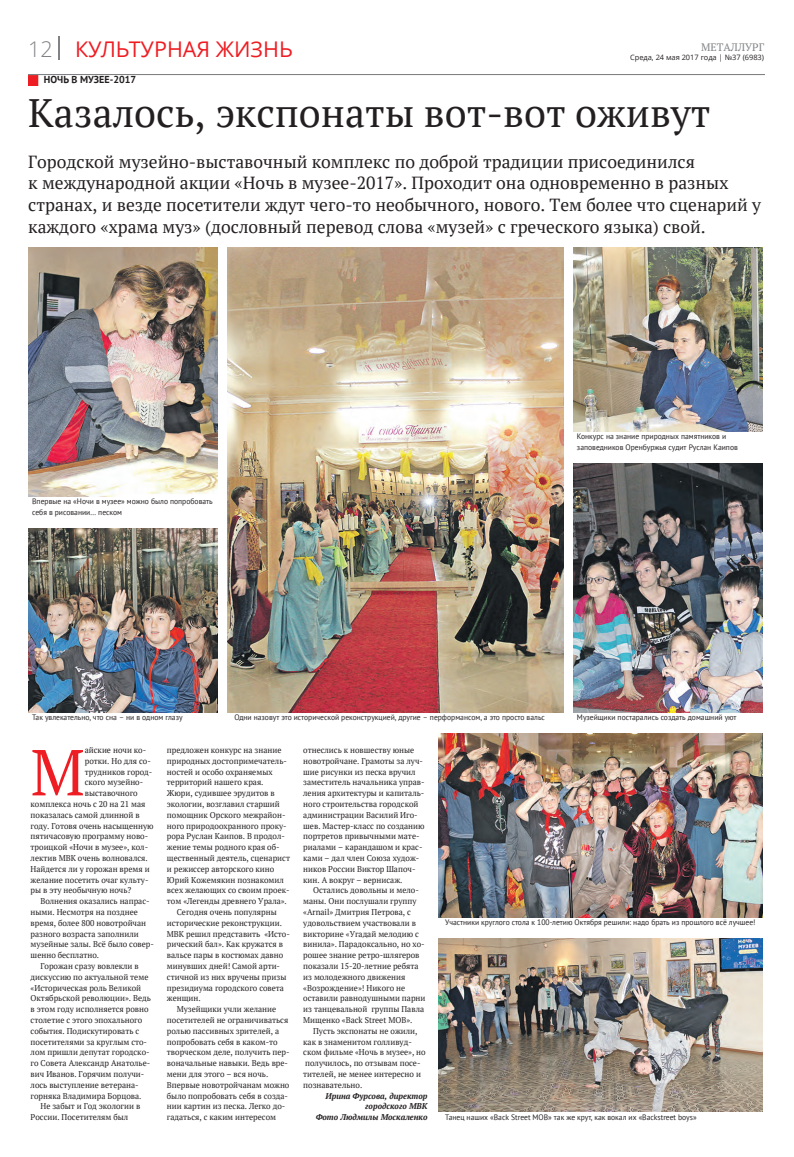
<style>
.page{position:relative;width:794px;height:1157px;background:#fff}
.page>*{position:absolute;margin:0;border:0;box-sizing:border-box;transform-origin:0 0}
.t1{font:64.8px "PT Serif";color:#ee1d23;scale:.96 1}
.t2{font:39.6px "PT Serif";color:#231f20}
.t3{font:21.6px "Open Sans";color:#ee1d23}
.t4{font:17.5px/21.6px "PT Serif";color:#231f20}
.t5{font:10.8px "PT Serif";color:#808285}
.t6{font:700 10.1px "PT Sans";color:#231f20}
.t7{font:8.4px/10.8px "PT Serif";color:#231f20;scale:.96 1}
.t8{font:italic 700 8.4px/10.8px "PT Serif";color:#231f20;text-align:right;scale:.96 1}
.t9{font:7.9px/10.8px "PT Sans";color:#231f20;scale:.96 1}
.t10{font:7.4px "Open Sans";color:#231f20}
.s1{color:#808285}
</style>
<div class="page">
<svg style="left:59px;top:36px;width:1px;height:23px"></svg>
<img style="left:28px;top:75px;width:11px;height:11px">
<img style="left:28px;top:248px;width:190px;height:248px">
<img style="left:28px;top:528px;width:190px;height:184px">
<img style="left:228px;top:248px;width:336px;height:464px">
<img style="left:573px;top:248px;width:190px;height:183px">
<img style="left:573px;top:464px;width:190px;height:248px">
<img style="left:439px;top:734px;width:324px;height:183px">
<img style="left:439px;top:939px;width:324px;height:173px">
<h3 class="t3" style="left:28px;top:34px;width:266px"><span class="s1">12</span> КУЛЬТУРНАЯ ЖИЗНЬ</h3>
<p class="t5" style="left:701px;top:40px;width:64px">МЕТАЛЛУРГ</p>
<p class="t10" style="left:630px;top:52px;width:135px">Среда, 24 мая 2017 года | №37 (6983)</p>
<p class="t6" style="left:44px;top:74px;width:94px">НОЧЬ В МУЗЕЕ-2017</p>
<h2 class="t2" style="left:28px;top:87px;width:684px">Казалось, экспонаты вот-вот оживут</h2>
<p class="t4" style="left:28px;top:150px;width:734px">Городской музейно-выставочный комплекс по доброй традиции присоединился<br>к международной акции «Ночь в музее-2017». Проходит она одновременно в разных странах, и везде посетители ждут чего-то необычного, нового. Тем более что сценарий у каждого «храма муз» (дословный перевод слова «музей» с греческого языка) свой.</p>
<p class="t9" style="left:32px;top:496px;width:190px">Впервые на «Ночи в музее» можно было попробовать себя в рисовании... песком</p>
<p class="t9" style="left:577px;top:431px;width:169px">Конкурс на знание природных памятников и заповедников Оренбуржья судит Руслан Каипов</p>
<p class="t9" style="left:32px;top:712px;width:158px">Так увлекательно, что сна – ни в одном глазу</p>
<p class="t9" style="left:234px;top:712px;width:325px">Одни назовут это исторической реконструкцией, другие – перформансом, а это просто вальс</p>
<p class="t9" style="left:577px;top:712px;width:168px">Музейщики постарались создать домашний уют</p>
<h1 class="t1" style="left:31px;top:729px;width:58px">М</h1>
<p class="t7" style="left:85px;top:744px;width:65px">айские ночи ко-</p>
<p class="t7" style="left:85px;top:755px;width:70px">ротки. Но для со-</p>
<p class="t7" style="left:85px;top:766px;width:72px">трудников город-</p>
<p class="t7" style="left:85px;top:777px;width:62px">ского музейно-</p>
<p class="t7" style="left:85px;top:788px;width:57px">выставочного</p>
<p class="t7" style="left:31px;top:798px;width:121px">комплекса ночь с 20 на 21 мая</p>
<p class="t7" style="left:31px;top:809px;width:115px">показалась самой длинной в</p>
<p class="t7" style="left:31px;top:820px;width:130px">году. Готовя очень насыщенную</p>
<p class="t7" style="left:31px;top:831px;width:124px">пятичасовую программу ново-</p>
<p class="t7" style="left:31px;top:842px;width:124px">троицкой «Ночи в музее», кол-</p>
<p class="t7" style="left:31px;top:852px;width:124px">лектив МВК очень волновался.</p>
<p class="t7" style="left:31px;top:863px;width:126px">Найдется ли у горожан время и</p>
<p class="t7" style="left:31px;top:874px;width:124px">желание посетить очаг культу-</p>
<p class="t7" style="left:31px;top:885px;width:106px">ры в эту необычную ночь?</p>
<p class="t7" style="left:40px;top:896px;width:115px">Волнения оказались напрас-</p>
<p class="t7" style="left:31px;top:906px;width:113px">ными. Несмотря на позднее</p>
<p class="t7" style="left:31px;top:917px;width:122px">время, более 800 новотройчан</p>
<p class="t7" style="left:31px;top:928px;width:114px">разного возраста заполнили</p>
<p class="t7" style="left:31px;top:939px;width:130px">музейные залы. Всё было совер-</p>
<p class="t7" style="left:31px;top:950px;width:73px">шенно бесплатно.</p>
<p class="t7" style="left:40px;top:960px;width:104px">Горожан сразу вовлекли в</p>
<p class="t7" style="left:31px;top:971px;width:124px">дискуссию по актуальной теме</p>
<p class="t7" style="left:31px;top:982px;width:117px">«Историческая роль Великой</p>
<p class="t7" style="left:31px;top:993px;width:127px">Октябрьской революции». Ведь</p>
<p class="t7" style="left:31px;top:1004px;width:125px">в этом году исполняется ровно</p>
<p class="t7" style="left:31px;top:1014px;width:118px">столетие с этого эпохального</p>
<p class="t7" style="left:31px;top:1025px;width:115px">события. Подискутировать с</p>
<p class="t7" style="left:31px;top:1036px;width:123px">посетителями за круглым сто-</p>
<p class="t7" style="left:31px;top:1047px;width:125px">лом пришли депутат городско-</p>
<p class="t7" style="left:31px;top:1058px;width:126px">го Совета Александр Анатолье-</p>
<p class="t7" style="left:31px;top:1068px;width:120px">вич Иванов. Горячим получи-</p>
<p class="t7" style="left:31px;top:1079px;width:114px">лось выступление ветерана-</p>
<p class="t7" style="left:31px;top:1090px;width:117px">горняка Владимира Борцова.</p>
<p class="t7" style="left:40px;top:1101px;width:106px">Не забыт и Год экологии в</p>
<p class="t7" style="left:31px;top:1112px;width:103px">России. Посетителям был</p>
<p class="t7" style="left:167px;top:744px;width:121px">предложен конкурс на знание</p>
<p class="t7" style="left:167px;top:755px;width:127px">природных достопримечатель-</p>
<p class="t7" style="left:167px;top:766px;width:112px">ностей и особо охраняемых</p>
<p class="t7" style="left:167px;top:777px;width:102px">территорий нашего края.</p>
<p class="t7" style="left:167px;top:788px;width:114px">Жюри, судившее эрудитов в</p>
<p class="t7" style="left:167px;top:798px;width:119px">экологии, возглавил старший</p>
<p class="t7" style="left:167px;top:809px;width:125px">помощник Орского межрайон-</p>
<p class="t7" style="left:167px;top:820px;width:126px">ного природоохранного проку-</p>
<p class="t7" style="left:167px;top:831px;width:124px">рора Руслан Каипов. В продол-</p>
<p class="t7" style="left:167px;top:842px;width:119px">жение темы родного края об-</p>
<p class="t7" style="left:167px;top:852px;width:130px">щественный деятель, сценарист</p>
<p class="t7" style="left:167px;top:863px;width:113px">и режиссер авторского кино</p>
<p class="t7" style="left:167px;top:874px;width:123px">Юрий Кожемякин познакомил</p>
<p class="t7" style="left:167px;top:885px;width:129px">всех желающих со своим проек-</p>
<p class="t7" style="left:167px;top:896px;width:127px">том «Легенды древнего Урала».</p>
<p class="t7" style="left:177px;top:906px;width:106px">Сегодня очень популярны</p>
<p class="t7" style="left:167px;top:917px;width:121px">исторические реконструкции.</p>
<p class="t7" style="left:167px;top:928px;width:130px">МВК решил представить «Исто-</p>
<p class="t7" style="left:167px;top:939px;width:123px">рический бал». Как кружатся в</p>
<p class="t7" style="left:167px;top:950px;width:123px">вальсе пары в костюмах давно</p>
<p class="t7" style="left:167px;top:960px;width:119px">минувших дней! Самой арти-</p>
<p class="t7" style="left:167px;top:971px;width:126px">стичной из них вручены призы</p>
<p class="t7" style="left:167px;top:982px;width:124px">президиума городского совета</p>
<p class="t7" style="left:167px;top:993px;width:37px">женщин.</p>
<p class="t7" style="left:177px;top:1004px;width:105px">Музейщики учли желание</p>
<p class="t7" style="left:167px;top:1014px;width:128px">посетителей не ограничиваться</p>
<p class="t7" style="left:167px;top:1025px;width:118px">ролью пассивных зрителей, а</p>
<p class="t7" style="left:167px;top:1036px;width:117px">попробовать себя в каком-то</p>
<p class="t7" style="left:167px;top:1047px;width:129px">творческом деле, получить пер-</p>
<p class="t7" style="left:167px;top:1058px;width:128px">воначальные навыки. Ведь вре-</p>
<p class="t7" style="left:167px;top:1068px;width:107px">мени для этого – вся ночь.</p>
<p class="t7" style="left:167px;top:1079px;width:129px">Впервые новотройчанам можно</p>
<p class="t7" style="left:167px;top:1090px;width:128px">было попробовать себя в созда-</p>
<p class="t7" style="left:167px;top:1101px;width:125px">нии картин из песка. Легко до-</p>
<p class="t7" style="left:167px;top:1112px;width:115px">гадаться, с каким интересом</p>
<p class="t7" style="left:303px;top:744px;width:128px">отнеслись к новшеству юные новотройчане. Грамоты за луч&shy;шие рисунки из песка вручил заместитель начальника управ&shy;ления архитектуры и капиталь&shy;ного строительства городской администрации Василий Иго&shy;шев. Мастер-класс по созданию портретов привычными мате&shy;риалами – карандашом и крас&shy;ками – дал член Союза худож&shy;ников России Виктор Шапоч&shy;кин. А вокруг – вернисаж.</p>
<p class="t7" style="left:303px;top:885px;width:129px;text-indent:10px">Остались довольны и мело&shy;маны. Они послушали группу «Arnail» Дмитрия Петрова, с удовольствием участвовали в викторине «Угадай мелодию с винила». Парадоксально, но хо&shy;рошее знание ретро-шлягеров показали 15-20-летние ребята из молодежного движения «Возрождение»! Никого не оставили равнодушными парни из танцевальной группы Павла<br>Мищенко «Back Street MOB».</p>
<p class="t7" style="left:303px;top:1025px;width:129px;text-indent:10px">Пусть экспонаты не ожили, как в знаменитом голливуд&shy;ском фильме «Ночь в музее», но получилось, по отзывам посе&shy;тителей, не менее интересно и познавательно.</p>
<p class="t8" style="left:316px;top:1090px;width:118px">Ирина Фурсова, директор городского МВК<br>Фото Людмилы Москаленко</p>
<p class="t9" style="left:445px;top:917px;width:325px">Участники круглого стола к 100-летию Октября решили: надо брать из прошлого всё лучшее!</p>
<p class="t9" style="left:445px;top:1112px;width:263px">Танец наших «Back Street MOB» так же крут, как вокал их «Backstreet boys»</p>
</div>
